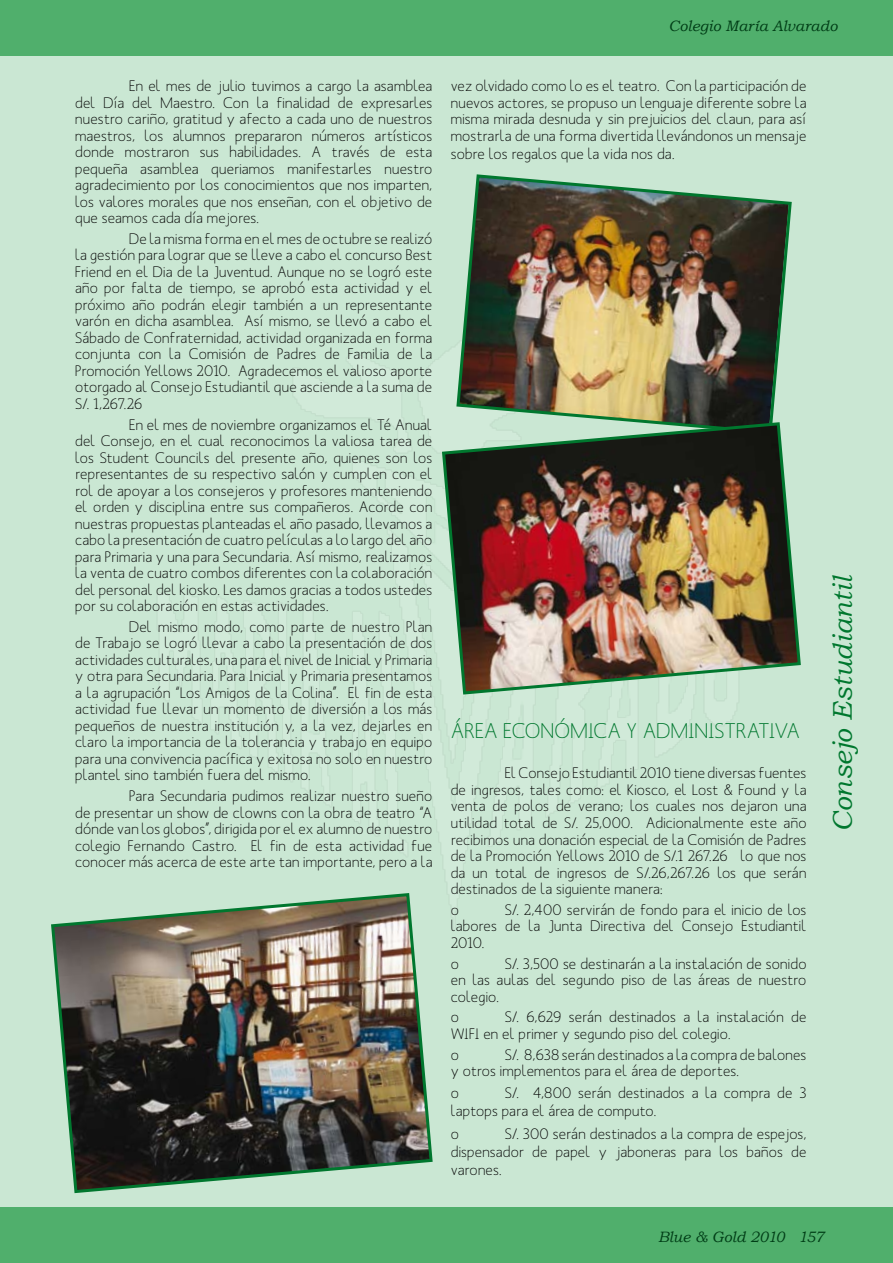
<style>
.page{position:relative;width:893px;height:1263px;background:#fff}
.page>*{position:absolute;margin:0;border:0;box-sizing:border-box;transform-origin:0 0}
.t1{font:italic 27px "Bookman Old Style";color:#00772e}
.t2{font:21px "Mank Sans";color:#00772e}
.t3{font:15px/16.5px "Mank Sans";letter-spacing:.01em;color:#000;text-align:justify}
.t4{font:italic 15px "Bookman Old Style";letter-spacing:.005em;color:#003d16}
</style>
<div class="page">
<div style="left:0;top:0;width:893px;height:55px;background:#50af6c"></div>
<div style="left:0;top:1208px;width:893px;height:55px;background:#50af6c"></div>
<div style="left:0;top:55px;width:893px;height:1152px;background:#cae7d3"></div>
<img style="left:51px;top:893px;width:382px;height:301px">
<img style="left:456px;top:174px;width:336px;height:247px">
<img style="left:442px;top:421px;width:359px;height:274px">
<p class="t3" style="left:75px;top:78px;width:359px;text-indent:54px">En el mes de julio tuvimos a cargo la asamblea del Día del Maestro. Con la finalidad de expresarles nuestro cariño, gratitud y afecto a cada uno de nuestros maestros, los alumnos prepararon números artísticos donde mostraron sus habilidades. A través de esta pequeña asamblea queriamos manifestarles nuestro agradecimiento por los conocimientos que nos imparten, los valores morales que nos enseñan, con el objetivo de que seamos cada día mejores.</p>
<p class="t3" style="left:75px;top:230px;width:359px;text-indent:54px">De la misma forma en el mes de octubre se realizó la gestión para lograr que se lleve a cabo el concurso Best Friend en el Dia de la Juventud. Aunque no se logró este año por falta de tiempo, se aprobó esta actividad y el próximo año podrán elegir también a un representante varón en dicha asamblea. Así mismo, se llevó a cabo el Sábado de Confraternidad, actividad organizada en forma conjunta con la Comisión de Padres de Familia de la Promoción Yellows 2010. Agradecemos el valioso aporte otorgado al Consejo Estudiantil que asciende a la suma de S/. 1,267.26</p>
<p class="t3" style="left:75px;top:416px;width:359px;text-indent:54px">En el mes de noviembre organizamos el Té Anual del Consejo, en el cual reconocimos la valiosa tarea de los Student Councils del presente año, quienes son los representantes de su respectivo salón y cumplen con el rol de apoyar a los consejeros y profesores manteniendo el orden y disciplina entre sus compañeros. Acorde con nuestras propuestas planteadas el año pasado, llevamos a cabo la presentación de cuatro películas a lo largo del año para Primaria y una para Secundaria. Así mismo, realizamos la venta de cuatro combos diferentes con la colaboración del personal del kiosko. Les damos gracias a todos ustedes por su colaboración en estas actividades.</p>
<p class="t3" style="left:75px;top:618px;width:359px;text-indent:54px">Del mismo modo, como parte de nuestro Plan de Trabajo se logró llevar a cabo la presentación de dos actividades culturales, una para el nivel de Inicial y Primaria y otra para Secundaria. Para Inicial y Primaria presentamos a la agrupación “Los Amigos de la Colina”. El fin de esta actividad fue llevar un momento de diversión a los más pequeños de nuestra institución y, a la vez, dejarles en claro la importancia de la tolerancia y trabajo en equipo para una convivencia pacífica y exitosa no solo en nuestro plantel sino también fuera del mismo.</p>
<p class="t3" style="left:75px;top:788px;width:359px;text-indent:54px">Para Secundaria pudimos realizar nuestro sueño de presentar un show de clowns con la obra de teatro “A dónde van los globos”, dirigida por el ex alumno de nuestro colegio Fernando Castro. El fin de esta actividad fue conocer más acerca de este arte tan importante, pero a la</p>
<p class="t4" style="left:668px;top:16px;width:171px">Colegio María Alvarado</p>
<p class="t3" style="left:451px;top:78px;width:357px">vez olvidado como lo es el teatro. Con la participación de nuevos actores, se propuso un lenguaje diferente sobre la misma mirada desnuda y sin prejuicios del claun, para así mostrarla de una forma divertida llevándonos un mensaje</p>
<p class="t3" style="left:451px;top:145px;width:225px">sobre los regalos que la vida nos da.</p>
<h2 class="t2" style="left:451px;top:718px;width:351px">ÁREA ECONÓMICA Y ADMINISTRATIVA</h2>
<p class="t3" style="left:451px;top:765px;width:357px;text-indent:54px">El Consejo Estudiantil 2010 tiene diversas fuentes de ingresos, tales como: el Kiosco, el Lost &amp; Found y la venta de polos de verano; los cuales nos dejaron una utilidad total de S/. 25,000. Adicionalmente este año recibimos una donación especial de la Comisión de Padres de la Promoción Yellows 2010 de S/.1 267.26 lo que nos da un total de ingresos de S/.26,267.26 los que serán destinados de la siguiente manera:</p>
<p class="t3" style="left:451px;top:901px;width:10px">o</p>
<p class="t3" style="left:451px;top:901px;width:357px;text-indent:54px">S/. 2,400 servirán de fondo para el inicio de los labores de la Junta Directiva del Consejo Estudiantil 2010.</p>
<p class="t3" style="left:451px;top:955px;width:10px">o</p>
<p class="t3" style="left:451px;top:955px;width:357px;text-indent:54px">S/. 3,500 se destinarán a la instalación de sonido en las aulas del segundo piso de las áreas de nuestro colegio.</p>
<p class="t3" style="left:451px;top:1009px;width:10px">o</p>
<p class="t3" style="left:451px;top:1009px;width:357px;text-indent:54px">S/. 6,629 serán destinados a la instalación de<br>WIFI en el primer y segundo piso del colegio.</p>
<p class="t3" style="left:451px;top:1046px;width:10px">o</p>
<p class="t3" style="left:451px;top:1046px;width:357px;text-indent:54px">S/. 8,638 serán destinados a la compra de balones y otros implementos para el área de deportes.</p>
<p class="t3" style="left:451px;top:1085px;width:10px">o</p>
<p class="t3" style="left:451px;top:1084px;width:357px;line-height:18px;text-indent:54px">S/. 4,800 serán destinados a la compra de 3 laptops para el área de computo.</p>
<p class="t3" style="left:451px;top:1125px;width:10px">o</p>
<p class="t3" style="left:451px;top:1124px;width:357px;line-height:18px;text-indent:54px">S/. 300 serán destinados a la compra de espejos, dispensador de papel y jaboneras para los baños de varones.</p>
<h1 class="t1" style="left:824px;top:832px;width:258px;rotate:-90deg">Consejo Estudiantil</h1>
<p class="t4" style="left:658px;top:1226px;width:168px">Blue &amp; Gold 2010 157</p>
</div>
